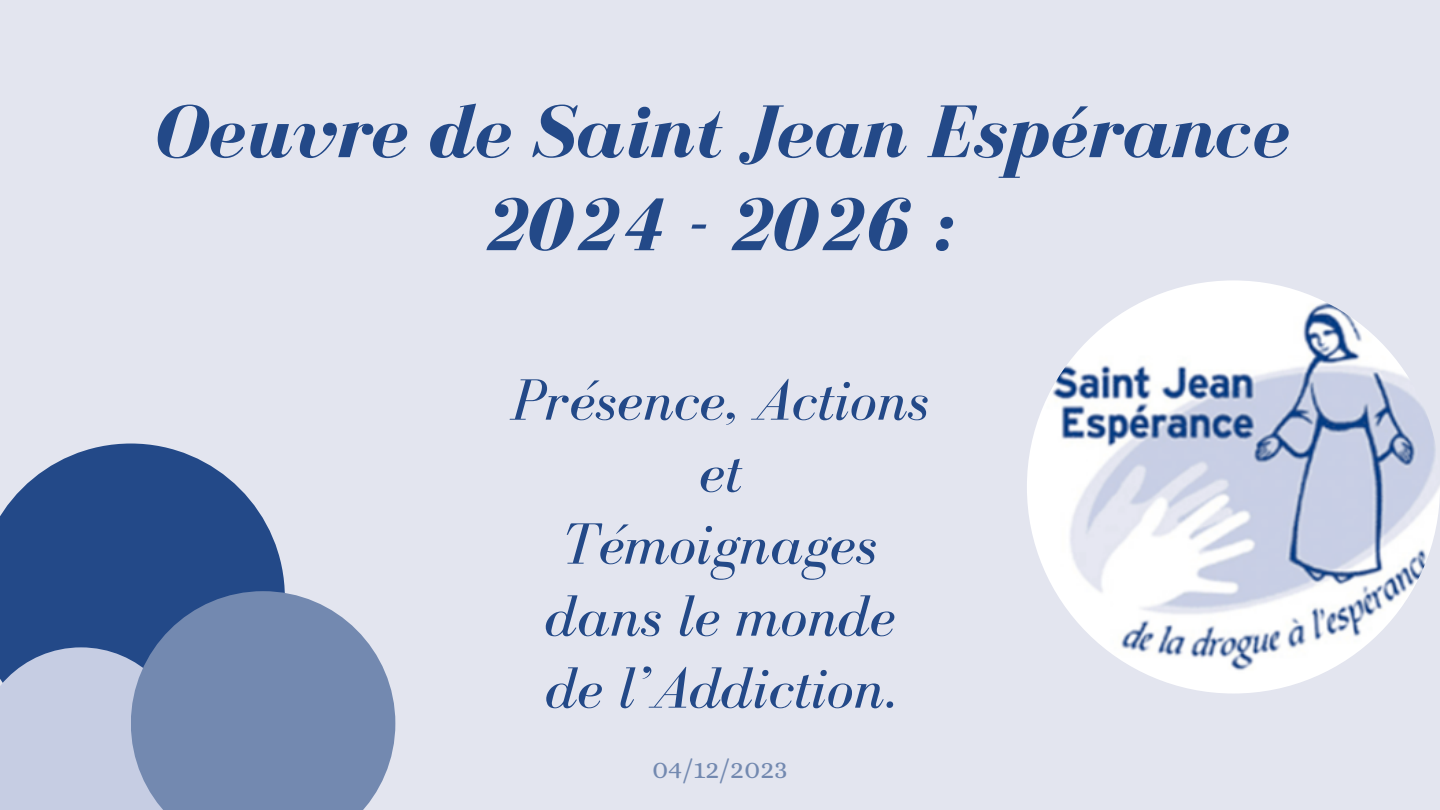
<style>
.page{position:relative;width:1440px;height:810px;background:#e3e5ef}
.page>*{position:absolute;margin:0;border:0;box-sizing:border-box;transform-origin:0 0}
.t1{font:italic 700 77px "Bodoni FLF";color:#234988}
.t2{font:italic 60px "Bodoni FLF";color:#234988}
.t3{font:28px "Alice";color:#7389b0}
</style>
<div class="page">
<img style="left:1027px;top:280px;width:413px;height:414px;border-radius:50%">
<svg style="left:0;top:444px;width:285px;height:203px;fill:#234988"></svg>
<div style="left:0;top:647px;width:131px;height:163px;background:#c6cde3"></div>
<svg style="left:131px;top:591px;width:264px;height:219px;background:#788db3"></svg>
<p class="t1" style="left:153px;top:91px;width:1136px">Oeuvre de Saint Jean Espérance</p>
<p class="t1" style="left:484px;top:184px;width:473px">2024 - 2026 :</p>
<p class="t2" style="left:511px;top:367px;width:419px">Présence, Actions</p>
<p class="t2" style="left:699px;top:439px;width:44px">et</p>
<p class="t2" style="left:563px;top:511px;width:316px">Témoignages</p>
<p class="t2" style="left:545px;top:583px;width:352px">dans le monde</p>
<p class="t2" style="left:545px;top:655px;width:351px">de l’Addiction.</p>
<p class="t3" style="left:652px;top:752px;width:137px">04/12/2023</p>
</div>
